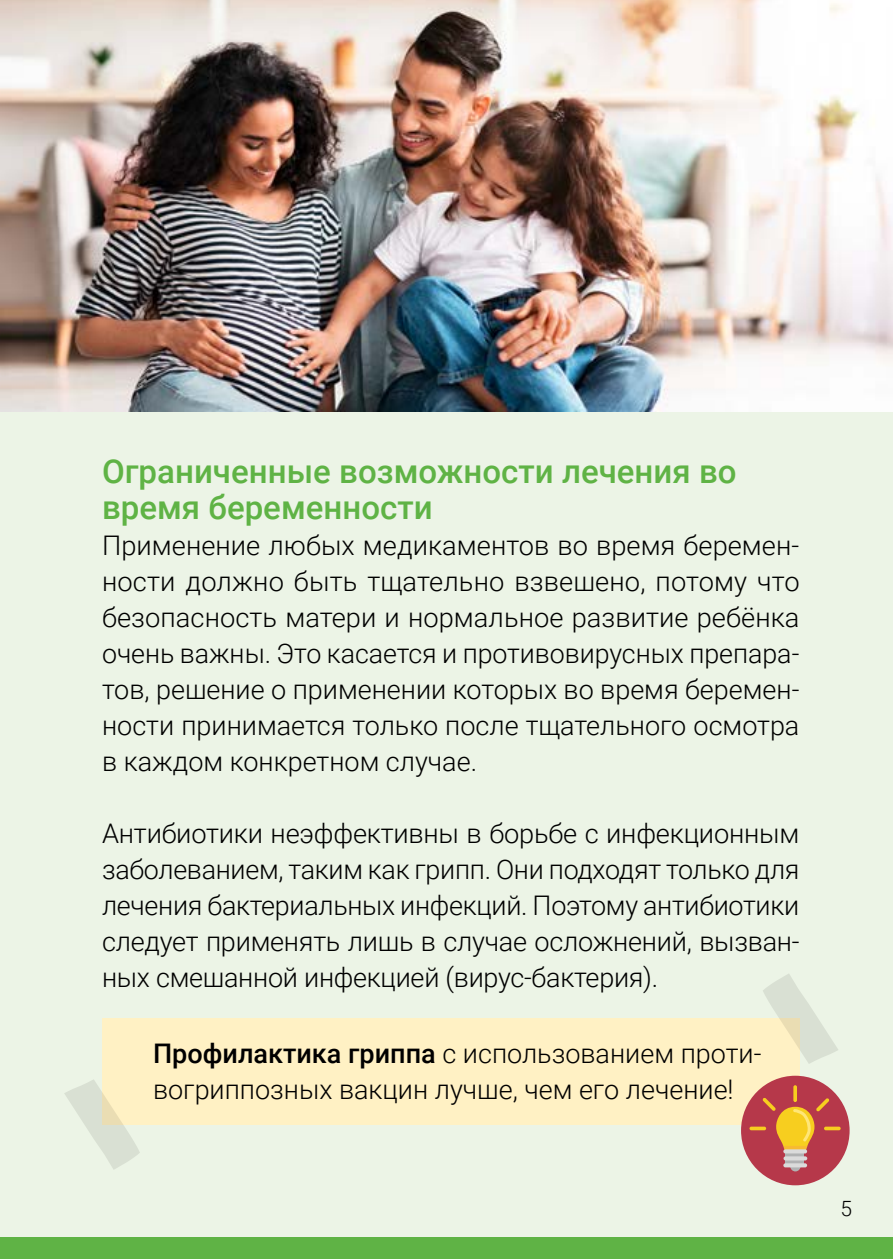
<style>
.page{position:relative;width:893px;height:1259px;background:#fff}
.page>*{position:absolute;margin:0;border:0;box-sizing:border-box;transform-origin:0 0}
.t1{font:500 33px/36px "Roboto";color:#5fb345}
.P_Notizen{font:300 27px/36px "Roboto";color:#000;text-align:justify}
.t2{font:300 21px "Roboto";color:#000}
.s1{font-weight:500}
</style>
<div class="page">
<div style="left:0;top:0;width:893px;height:1237px;background:#ecf4e6"></div>
<img style="left:0;top:0;width:893px;height:411px">
<div style="left:0;top:1237px;width:893px;height:22px;background:#5fb345"></div>
<div style="left:102px;top:1018px;width:697px;height:106px;background:#fff1c4"></div>
<svg style="left:64px;top:1079px;width:76px;height:91px"></svg>
<svg style="left:763px;top:974px;width:75px;height:90px"></svg>
<div style="left:741px;top:1075px;width:109px;height:110px;background:#b6384a;border-radius:50%"></div>
<svg style="left:790px;top:1161px;width:11px;height:10px"></svg>
<svg style="left:786px;top:1153px;width:18px;height:10px"></svg>
<hr style="left:783px;top:1149px;width:24px;height:4px;background:#dbdbdb;border-radius:2px">
<svg style="left:783px;top:1156px;width:24px;height:4px"></svg>
<svg style="left:783px;top:1163px;width:24px;height:4px"></svg>
<svg style="left:793px;top:1085px;width:4px;height:17px"></svg>
<svg style="left:824px;top:1126px;width:17px;height:4px"></svg>
<svg style="left:749px;top:1126px;width:17px;height:4px"></svg>
<svg style="left:762px;top:1097px;width:67px;height:53px"></svg>
<h1 class="t1" style="left:102px;top:452px;width:636px">Ограниченные возможности лечения во время беременности</h1>
<p class="P_Notizen" style="left:102px;top:526px;width:699px">Применение любых медикаментов во время беремен&shy;ности должно быть тщательно взвешено, потому что безопасность матери и нормальное развитие ребёнка очень важны. Это касается и противовирусных препара&shy;тов, решение о применении которых во время беремен&shy;ности принимается только после тщательного осмотра в каждом конкретном случае.</p>
<p class="P_Notizen" style="left:102px;top:814px;width:699px">Антибиотики неэффективны в борьбе с инфекционным заболеванием, таким как грипп. Они подходят только для лечения бактериальных инфекций. Поэтому антибиотики следует применять лишь в случае осложнений, вызван&shy;ных смешанной инфекцией (вирус-бактерия).</p>
<p class="P_Notizen" style="left:153px;top:1034px;width:610px"><span class="s1">Профилактика гриппа</span> с использованием проти&shy;вогриппозных вакцин лучше, чем его лечение!</p>
<p class="t2" style="left:840px;top:1194px;width:13px">5</p>
</div>
